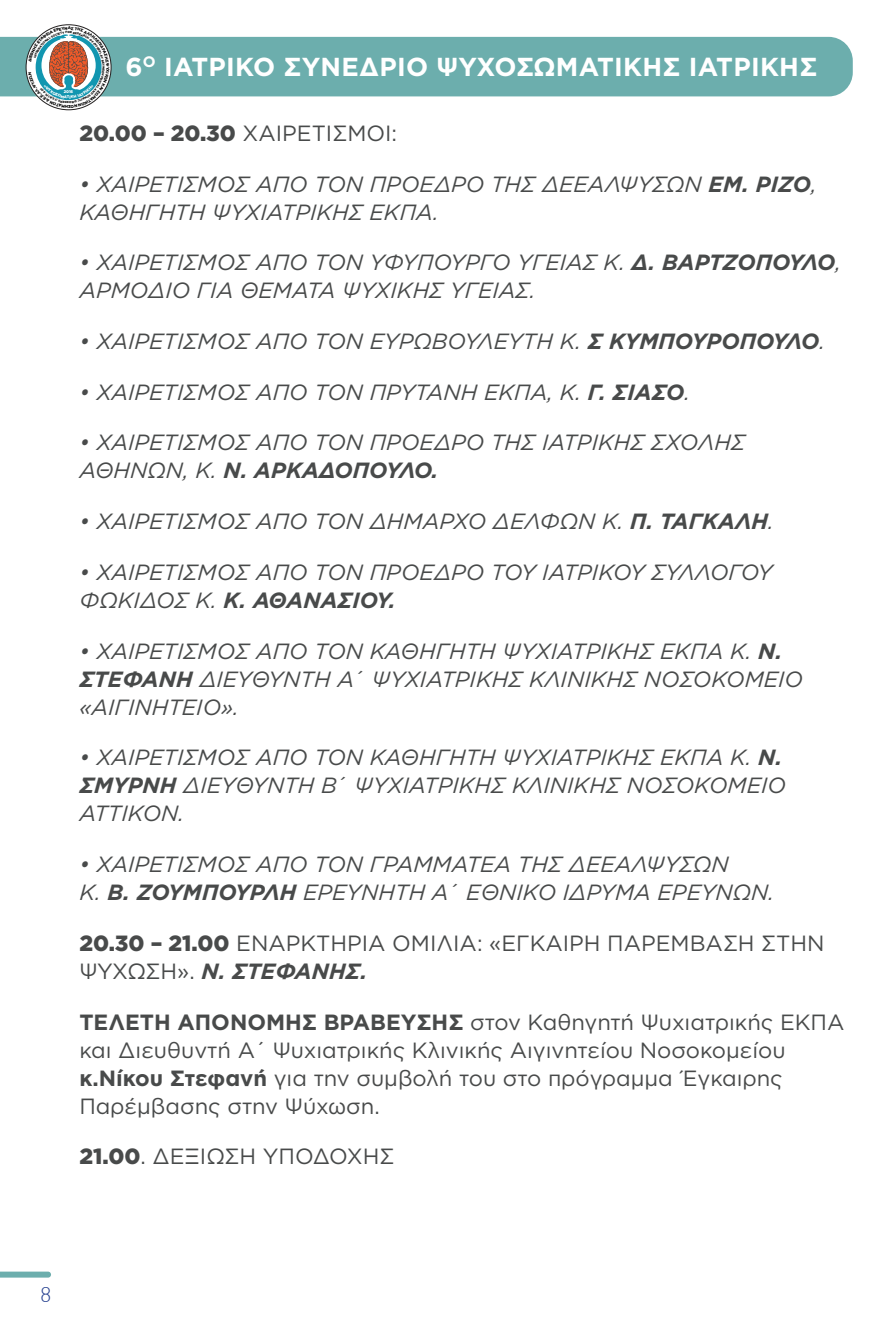
<style>
.page{position:relative;width:896px;height:1333px;background:#fff}
.page>*{position:absolute;margin:0;border:0;box-sizing:border-box;transform-origin:0 0}
.t1{font:700 26px "Gotham Greek";letter-spacing:.01em;color:#fff}
.t2{font:100 24px "PF Handbook Pro";color:#25408f}
.t3{font:italic 22px/28px "Gotham Greek";color:#484a4a}
.t4{font:22px/28px "Gotham Greek";color:#484a4a}
.t5{font:900 4px "Gotham Greek";color:#fff}
.s1{font-weight:900}
.s2{font-weight:700}
.s3{font-weight:700;font-style:italic}
</style>
<div class="page">
<svg style="left:0;top:1271px;width:51px;height:6px"></svg>
<div style="left:0;top:37px;width:853px;height:59px;background:#6caead"></div>
<svg style="left:28px;top:27px;width:81px;height:81px"></svg>
<p class="t5" style="left:64px;top:90px;width:11px">2016</p>
<p class="t1" style="left:125px;top:51px;width:693px">6<sup>O</sup> ΙΑΤΡΙΚΟ ΣΥΝΈΔΡΙΟ ΨΥΧΟΣΩΜΑΤΙΚΉΣ ΙΑΤΡΙΚΉΣ</p>
<p class="t4" style="left:79px;top:119px;width:319px"><span class="s1">20.00 – 20.30</span> ΧΑΙΡΕΤΙΣΜΟΊ :</p>
<p class="t3" style="left:79px;top:170px;width:739px">• ΧΑΙΡΕΤΙΣΜΌΣ ΑΠΌ ΤΟΝ ΠΡΌΕΔΡΟ ΤΗΣ ΔΕΕΑΛΨΥΣΩΝ <span class="s2">ΕΜ. ΡΊΖΟ</span>,<br>ΚΑΘΗΓΗΤΉ ΨΥΧΙΑΤΡΙΚΉΣ ΕΚΠΑ.</p>
<p class="t3" style="left:79px;top:248px;width:763px">• ΧΑΙΡΕΤΙΣΜΌΣ ΑΠΌ ΤΟΝ ΥΦΥΠΟΥΡΓΌ ΥΓΕΊΑΣ Κ. <span class="s2">Δ. ΒΑΡΤΖΟΠΟΥΛΟ</span>,<br>ΑΡΜΟΔΙΟ ΓΙΑ ΘΕΜΑΤΑ ΨΥΧΙΚΗΣ ΥΓΕΙΑΣ.</p>
<p class="t3" style="left:79px;top:327px;width:747px">• ΧΑΙΡΕΤΙΣΜΌΣ ΑΠΌ ΤΟΝ ΕΥΡΩΒΟΥΛΕΥΤΉ Κ. <span class="s2">Σ ΚΥΜΠΟΥΡΌΠΟΥΛΟ</span>.</p>
<p class="t3" style="left:79px;top:378px;width:612px">• ΧΑΙΡΕΤΙΣΜΌΣ ΑΠΌ ΤΟΝ ΠΡΎΤΑΝΗ ΕΚΠΑ, Κ. <span class="s2">Γ. ΣΙΑΣΟ</span>.</p>
<p class="t3" style="left:79px;top:428px;width:667px">• ΧΑΙΡΕΤΙΣΜΌΣ ΑΠΌ ΤΟΝ ΠΡΌΕΔΡΟ ΤΗΣ ΙΑΤΡΙΚΉΣ ΣΧΟΛΉΣ<br>ΑΘΗΝΏΝ, Κ. <span class="s2">Ν. ΑΡΚΑΔΌΠΟΥΛΟ.</span></p>
<p class="t3" style="left:79px;top:507px;width:696px">• ΧΑΙΡΕΤΙΣΜΌΣ ΑΠΌ ΤΟΝ ΔΉΜΑΡΧΟ ΔΕΛΦΏΝ Κ. <span class="s2">Π. ΤΑΓΚΑΛΉ</span>.</p>
<p class="t3" style="left:79px;top:558px;width:694px">• ΧΑΙΡΕΤΙΣΜΌΣ ΑΠΌ ΤΟΝ ΠΡΌΕΔΡΟ ΤΟΥ ΙΑΤΡΙΚΟΎ ΣΥΛΛΌΓΟΥ<br>ΦΩΚΊΔΟΣ Κ. <span class="s2">Κ. ΑΘΑΝΑΣΙΟΥ.</span></p>
<p class="t3" style="left:79px;top:637px;width:725px">• ΧΑΙΡΕΤΙΣΜΌΣ ΑΠΌ ΤΟΝ ΚΑΘΗΓΗΤΉ ΨΥΧΙΑΤΡΙΚΉΣ ΕΚΠΑ Κ. <span class="s2">Ν.<br>ΣΤΕΦΑΝΉ</span> ΔΙΕΥΘΥΝΤΉ Α΄ ΨΥΧΙΑΤΡΙΚΉΣ ΚΛΙΝΙΚΉΣ ΝΟΣΟΚΟΜΕΊΟ «ΑΙΓΙΝΗΤΕΙΟ».</p>
<p class="t3" style="left:79px;top:743px;width:708px">• ΧΑΙΡΕΤΙΣΜΌΣ ΑΠΌ ΤΟΝ ΚΑΘΗΓΗΤΉ ΨΥΧΙΑΤΡΙΚΉΣ ΕΚΠΑ Κ. <span class="s2">Ν.<br>ΣΜΥΡΝΉ</span> ΔΙΕΥΘΥΝΤΉ Β΄ ΨΥΧΙΑΤΡΙΚΉΣ ΚΛΙΝΙΚΉΣ ΝΟΣΟΚΟΜΕΊΟ<br>ΑΤΤΙΚΟΝ.</p>
<p class="t3" style="left:79px;top:850px;width:696px">• ΧΑΙΡΕΤΙΣΜΌΣ ΑΠΌ ΤΟΝ ΓΡΑΜΜΑΤΈΑ ΤΗΣ ΔΕΕΑΛΨΥΣΩΝ<br>Κ. <span class="s2">Β. ΖΟΥΜΠΟΥΡΛΉ</span> ΕΡΕΥΝΗΤΉ Α΄ ΕΘΝΙΚΌ ΊΔΡΥΜΑ ΕΡΕΥΝΏΝ.</p>
<p class="t4" style="left:79px;top:928px;width:747px"><span class="s1">20.30 – 21.00</span> ΕΝΑΡΚΤΉ ΡΙΑ ΟΜΙΛΊΑ: «ΕΓΚΑΙΡΗ ΠΑΡΈΜΒΑΣΗ ΣΤΗΝ<br>ΨΎΧΩΣΗ». <span class="s3">Ν. ΣΤΕΦΑΝΉΣ.</span></p>
<p class="t4" style="left:79px;top:1007px;width:766px"><span class="s2">ΤΕΛΕΤΗ ΑΠΟΝΟΜΗΣ ΒΡΑΒΕΥΣΗΣ</span> στον Καθηγητή Ψυχιατρικής ΕΚΠΑ και Διευθυντή Α΄ Ψυχιατρικής Κλινικής Αιγινητείου Νοσοκομείου <span class="s2">κ.Νίκου Στεφανή</span> για την συμβολή του στο πρόγραμμα Έγκαιρης Παρέμβασης στην Ψύχωση.</p>
<p class="t4" style="left:79px;top:1142px;width:316px"><span class="s1">21.00</span>. ΔΕΞΊ ΩΣΗ ΥΠΟΔΟΧΉ Σ</p>
<p class="t2" style="left:40px;top:1279px;width:12px">8</p>
</div>
